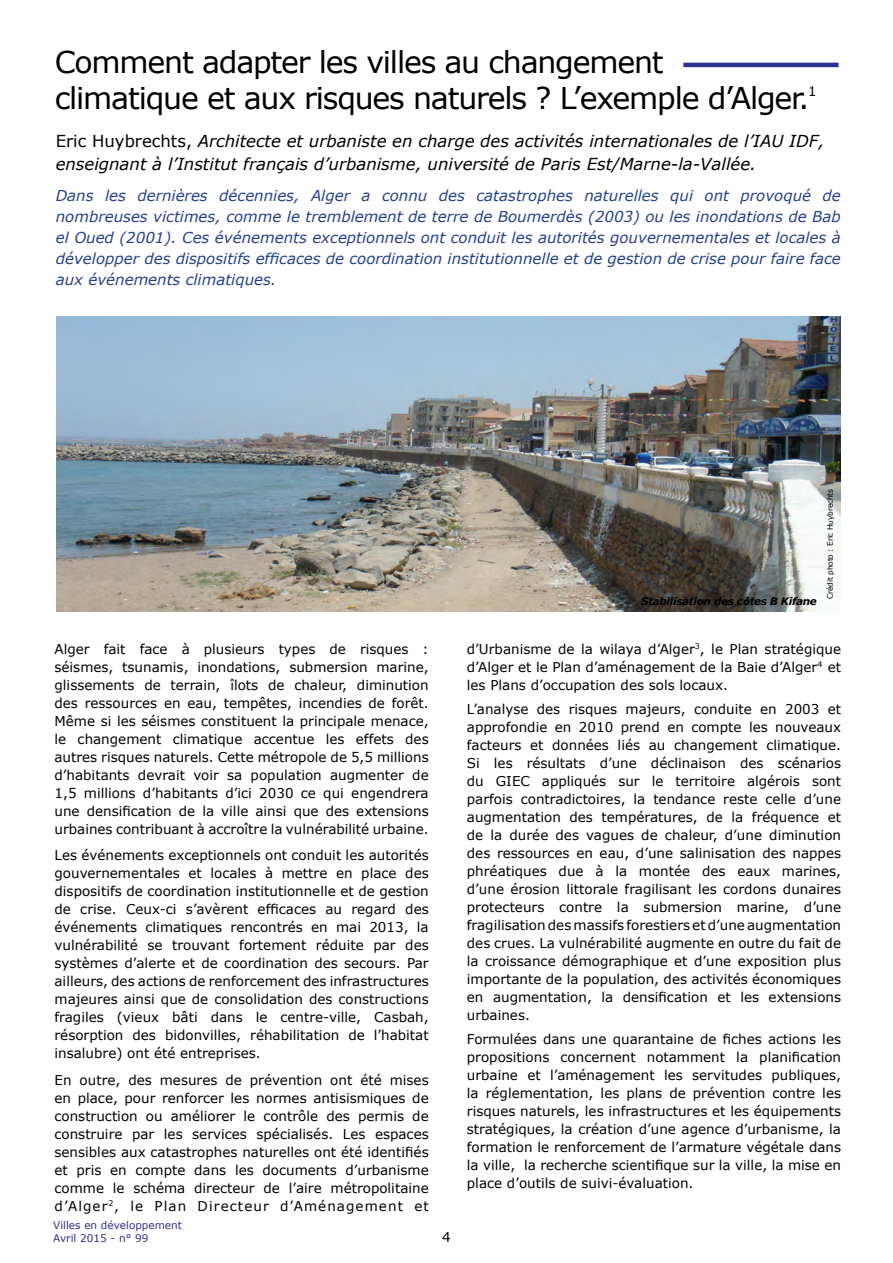
<style>
.page{position:relative;width:893px;height:1263px;background:#fff}
.page>*{position:absolute;margin:0;border:0;box-sizing:border-box;transform-origin:0 0}
.t1{font:30px/36px "Verdana";letter-spacing:-.04em;color:#000}
.t2{font:italic 16.5px/23.4px "Verdana";color:#000}
.t3{font:italic 15px/21px "Verdana";color:#25408f;text-align:justify}
.t4{font:13.5px/18px "Verdana";color:#000;text-align:justify}
.t5{font:13.05px "Verdana";color:#000}
.t6{font:10.5px/12.6px "Verdana";color:#2e3092}
.t7{font:italic 700 10.5px "Verdana";letter-spacing:-.03em;color:#000}
.t8{font:7.5px "Verdana";letter-spacing:-.02em;color:#000}
.s1{font-style:normal}
</style>
<div class="page">
<hr style="left:683px;top:63px;width:155px;height:4px;background:#2e3092">
<img style="left:56px;top:316px;width:785px;height:295px">
<h1 class="t1" style="left:55px;top:43px;width:756px">Comment adapter les villes au changement climatique et aux risques naturels ? L’exemple d’Alger.</h1>
<p class="t5" style="left:808px;top:83px;width:10px">1</p>
<p class="t2" style="left:56px;top:128px;width:770px"><span class="s1">Eric Huybrechts,</span> Architecte et urbaniste en charge des activités internationales de l’IAU IDF, enseignant à l’Institut français d’urbanisme, université de Paris Est/Marne-la-Vallée.</p>
<p class="t3" style="left:56px;top:185px;width:787px">Dans les dernières décennies, Alger a connu des catastrophes naturelles qui ont provoqué de nombreuses victimes, comme le tremblement de terre de Boumerdès (2003) ou les inondations de Bab el Oued (2001). Ces événements exceptionnels ont conduit les autorités gouvernementales et locales à développer des dispositifs efficaces de coordination institutionnelle et de gestion de crise pour faire face aux événements climatiques.</p>
<p class="t4" style="left:55px;top:639px;width:376px">Alger fait face à plusieurs types de risques : séismes, tsunamis, inondations, submersion marine, glissements de terrain, îlots de chaleur, diminution des ressources en eau, tempêtes, incendies de forêt.<br>Même si les séismes constituent la principale menace, le changement climatique accentue les effets des autres risques naturels. Cette métropole de 5,5 millions d’habitants devrait voir sa population augmenter de 1,5 millions d’habitants d’ici 2030 ce qui engendrera une densification de la ville ainsi que des extensions urbaines contribuant à accroître la vulnérabilité urbaine.</p>
<p class="t4" style="left:55px;top:846px;width:376px">Les événements exceptionnels ont conduit les autorités gouvernementales et locales à mettre en place des dispositifs de coordination institutionnelle et de gestion de crise. Ceux-ci s’avèrent efficaces au regard des événements climatiques rencontrés en mai 2013, la vulnérabilité se trouvant fortement réduite par des systèmes d’alerte et de coordination des secours. Par ailleurs, des actions de renforcement des infrastructures majeures ainsi que de consolidation des constructions fragiles (vieux bâti dans le centre-ville, Casbah, résorption des bidonvilles, réhabilitation de l’habitat insalubre) ont été entreprises.</p>
<p class="t4" style="left:55px;top:1070px;width:376px">En outre, des mesures de prévention ont été mises en place, pour renforcer les normes antisismiques de construction ou améliorer le contrôle des permis de construire par les services spécialisés. Les espaces sensibles aux catastrophes naturelles ont été identifiés et pris en compte dans les documents d’urbanisme comme le schéma directeur de l’aire métropolitaine d’Alger<sup>2</sup>, le Plan Directeur d’Aménagement et</p>
<p class="t6" style="left:53px;top:1219px;width:130px">Villes en développement<br>Avril 2015 - n° 99</p>
<p class="t4" style="left:442px;top:1228px;width:10px">4</p>
<p class="t7" style="left:641px;top:594px;width:177px">Stabilisation des côtes B Kifane</p>
<p class="t8" style="left:825px;top:599px;width:112px;rotate:-90deg">Crédit photo : Eric Huybrechts</p>
<p class="t4" style="left:467px;top:639px;width:376px">d’Urbanisme de la wilaya d’Alger<sup>3</sup>, le Plan stratégique d’Alger et le Plan d’aménagement de la Baie d’Alger<sup>4</sup> et les Plans d’occupation des sols locaux.</p>
<p class="t4" style="left:467px;top:700px;width:376px">L’analyse des risques majeurs, conduite en 2003 et approfondie en 2010 prend en compte les nouveaux facteurs et données liés au changement climatique.<br>Si les résultats d’une déclinaison des scénarios du GIEC appliqués sur le territoire algérois sont parfois contradictoires, la tendance reste celle d’une augmentation des températures, de la fréquence et de la durée des vagues de chaleur, d’une diminution des ressources en eau, d’une salinisation des nappes phréatiques due à la montée des eaux marines, d’une érosion littorale fragilisant les cordons dunaires protecteurs contre la submersion marine, d’une fragilisation des massifs forestiers et d’une augmentation des crues. La vulnérabilité augmente en outre du fait de la croissance démographique et d’une exposition plus importante de la population, des activités économiques en augmentation, la densification et les extensions urbaines.</p>
<p class="t4" style="left:467px;top:1030px;width:376px">Formulées dans une quarantaine de fiches actions les propositions concernent notamment la planification urbaine et l’aménagement les servitudes publiques, la réglementation, les plans de prévention contre les risques naturels, les infrastructures et les équipements stratégiques, la création d’une agence d’urbanisme, la formation le renforcement de l’armature végétale dans la ville, la recherche scientifique sur la ville, la mise en place d’outils de suivi-évaluation.</p>
</div>
